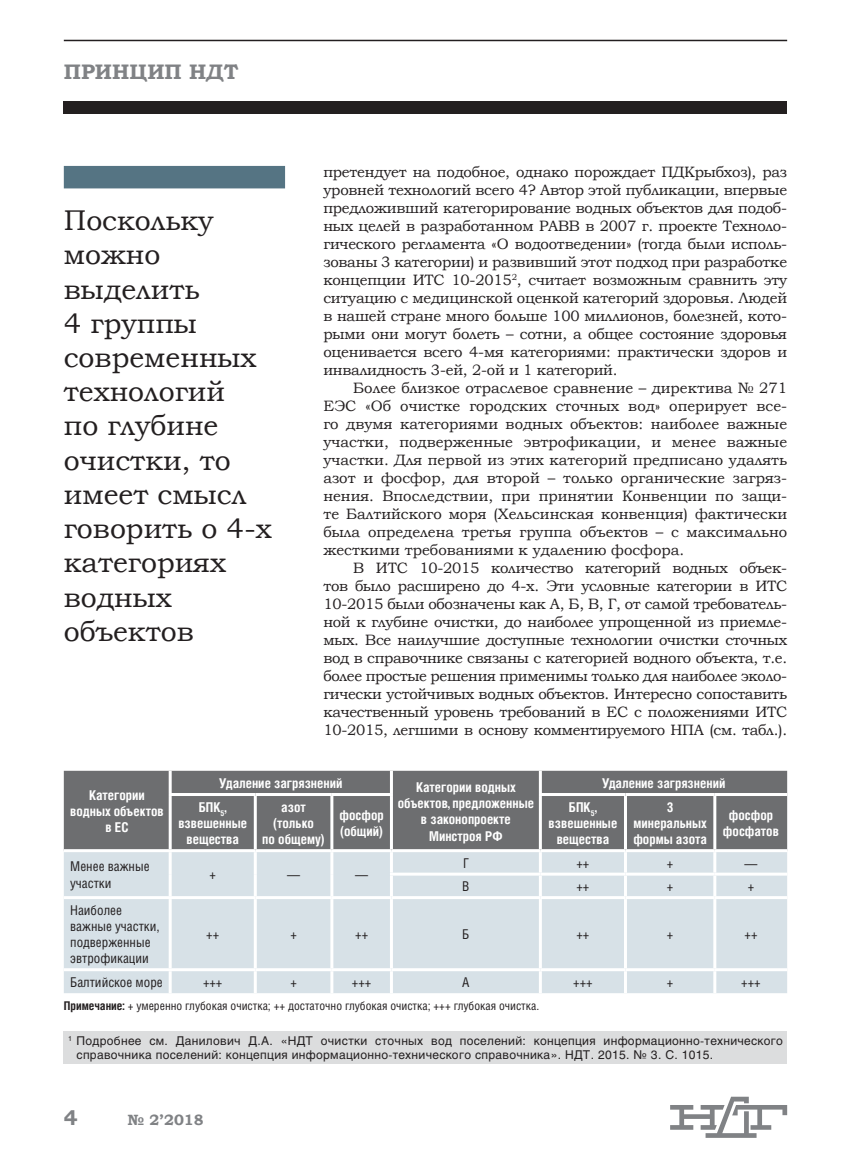
<style>
.page{position:relative;width:851px;height:1170px;background:#fff}
.page>*{position:absolute;margin:0;border:0;box-sizing:border-box;transform-origin:0 0}
.t1{font:28.5px/34.2px "Bookman Old Style";color:#231f20}
.t2{font:700 21px "Bookman Old Style";color:#808285}
.t3{font:15px/18px "Bookman Old Style";letter-spacing:-.015em;color:#231f20;text-align:justify}
.t4{font:700 15px "Bookman Old Style";color:#808285}
.t5{font:700 13.5px/16.2px "Helios Cond C";color:#fff;text-align:center}
.t6{font:13.5px/16.2px "Helios Cond C";color:#231f20}
.t7{font:12px/14.4px "Helios C";letter-spacing:.025em;color:#231f20}
.t8{font:12px "Helios Cond C";color:#231f20}
.s1{font-weight:700}
</style>
<div class="page">
<hr style="left:64px;top:40px;width:723px;height:1px;background:#231f20">
<div style="left:64px;top:101px;width:723px;height:13px;background:#231f20"></div>
<svg style="left:670px;top:1096px;width:117px;height:41px"></svg>
<div style="left:64px;top:1031px;width:723px;height:32px;background:#dcddde"></div>
<div style="left:64px;top:770px;width:723px;height:79px;background:#6d6e70"></div>
<div style="left:64px;top:852px;width:723px;height:141px;background:#d7e1e7"></div>
<hr style="left:169px;top:770px;width:3px;height:23px;background:#fff">
<hr style="left:390px;top:770px;width:3px;height:23px;background:#fff">
<svg style="left:538px;top:770px;width:4px;height:23px"></svg>
<hr style="left:169px;top:793px;width:86px;height:3px;background:#fff">
<hr style="left:169px;top:796px;width:3px;height:53px;background:#fff">
<hr style="left:255px;top:793px;width:77px;height:3px;background:#fff">
<hr style="left:254px;top:796px;width:3px;height:53px;background:#fff">
<hr style="left:332px;top:793px;width:61px;height:3px;background:#fff">
<hr style="left:330px;top:796px;width:3px;height:53px;background:#fff">
<hr style="left:390px;top:796px;width:3px;height:53px;background:#fff">
<hr style="left:538px;top:793px;width:87px;height:3px;background:#fff">
<svg style="left:538px;top:796px;width:4px;height:53px"></svg>
<hr style="left:625px;top:793px;width:89px;height:3px;background:#fff">
<hr style="left:624px;top:796px;width:3px;height:53px;background:#fff">
<hr style="left:714px;top:793px;width:73px;height:3px;background:#fff">
<hr style="left:713px;top:796px;width:3px;height:53px;background:#fff">
<hr style="left:169px;top:852px;width:3px;height:22px;background:#fff">
<hr style="left:254px;top:852px;width:3px;height:22px;background:#fff">
<hr style="left:330px;top:852px;width:3px;height:22px;background:#fff">
<hr style="left:169px;top:874px;width:3px;height:22px;background:#fff">
<hr style="left:254px;top:874px;width:3px;height:22px;background:#fff">
<hr style="left:330px;top:874px;width:3px;height:22px;background:#fff">
<hr style="left:390px;top:852px;width:3px;height:20px;background:#fff">
<svg style="left:538px;top:852px;width:4px;height:20px"></svg>
<hr style="left:624px;top:852px;width:3px;height:20px;background:#fff">
<hr style="left:713px;top:852px;width:3px;height:20px;background:#fff">
<hr style="left:390px;top:872px;width:150px;height:3px;background:#fff">
<hr style="left:390px;top:875px;width:3px;height:21px;background:#fff">
<hr style="left:540px;top:872px;width:85px;height:3px;background:#fff">
<svg style="left:538px;top:875px;width:4px;height:21px"></svg>
<hr style="left:625px;top:872px;width:89px;height:3px;background:#fff">
<hr style="left:624px;top:875px;width:3px;height:21px;background:#fff">
<hr style="left:714px;top:872px;width:73px;height:3px;background:#fff">
<hr style="left:713px;top:875px;width:3px;height:21px;background:#fff">
<hr style="left:64px;top:896px;width:191px;height:3px;background:#fff">
<hr style="left:169px;top:899px;width:3px;height:69px;background:#fff">
<hr style="left:255px;top:896px;width:77px;height:3px;background:#fff">
<hr style="left:254px;top:899px;width:3px;height:69px;background:#fff">
<hr style="left:332px;top:896px;width:59px;height:3px;background:#fff">
<hr style="left:330px;top:899px;width:3px;height:69px;background:#fff">
<hr style="left:391px;top:896px;width:149px;height:3px;background:#fff">
<hr style="left:390px;top:899px;width:3px;height:69px;background:#fff">
<hr style="left:540px;top:896px;width:85px;height:3px;background:#fff">
<svg style="left:538px;top:899px;width:4px;height:69px"></svg>
<hr style="left:625px;top:896px;width:89px;height:3px;background:#fff">
<hr style="left:624px;top:899px;width:3px;height:69px;background:#fff">
<hr style="left:714px;top:896px;width:73px;height:3px;background:#fff">
<hr style="left:713px;top:899px;width:3px;height:69px;background:#fff">
<hr style="left:64px;top:968px;width:191px;height:3px;background:#fff">
<hr style="left:169px;top:971px;width:3px;height:22px;background:#fff">
<hr style="left:255px;top:968px;width:77px;height:3px;background:#fff">
<hr style="left:254px;top:971px;width:3px;height:22px;background:#fff">
<hr style="left:332px;top:968px;width:59px;height:3px;background:#fff">
<hr style="left:330px;top:971px;width:3px;height:22px;background:#fff">
<hr style="left:391px;top:968px;width:149px;height:3px;background:#fff">
<hr style="left:390px;top:971px;width:3px;height:22px;background:#fff">
<hr style="left:540px;top:968px;width:85px;height:3px;background:#fff">
<svg style="left:538px;top:971px;width:4px;height:22px"></svg>
<hr style="left:625px;top:968px;width:89px;height:3px;background:#fff">
<hr style="left:624px;top:971px;width:3px;height:22px;background:#fff">
<hr style="left:714px;top:968px;width:73px;height:3px;background:#fff">
<hr style="left:713px;top:971px;width:3px;height:22px;background:#fff">
<div style="left:64px;top:166px;width:221px;height:22px;background:#557483"></div>
<h2 class="t2" style="left:64px;top:59px;width:176px">ПРИНЦИП НДТ</h2>
<h1 class="t1" style="left:64px;top:203px;width:209px">Поскольку можно выделить<br>4 группы современных технологий<br>по глубине очистки, то имеет смысл говорить о 4-х категориях водных объектов</h1>
<p class="t3" style="left:323px;top:162px;width:465px">претендует на подобное, однако порождает ПДКрыбхоз), раз уровней технологий всего 4? Автор этой публикации, впервые предложивший категорирование водных объектов для подоб&shy;ных целей в разработанном РАВВ в 2007 г. проекте Техноло&shy;гического регламента «О водоотведении» (тогда были исполь&shy;зованы 3 категории) и развивший этот подход при разработке концепции ИТС 10-2015<sup>2</sup>, считает возможным сравнить эту ситуацию с медицинской оценкой категорий здоровья. Людей в нашей стране много больше 100 миллионов, болезней, кото&shy;рыми они могут болеть – сотни, а общее состояние здоровья оценивается всего 4-мя категориями: практически здоров и инвалидность 3-ей, 2-ой и 1 категорий.</p>
<p class="t3" style="left:323px;top:378px;width:465px;text-indent:30px">Более близкое отраслевое сравнение – директива № 271<br>ЕЭС «Об очистке городских сточных вод» оперирует все&shy;го двумя категориями водных объектов: наиболее важные участки, подверженные эвтрофикации, и менее важные участки. Для первой из этих категорий предписано удалять азот и фосфор, для второй – только органические загряз&shy;нения. Впоследствии, при принятии Конвенции по защи&shy;те Балтийского моря (Хельсинская конвенция) фактически была определена третья группа объектов – с максимально жесткими требованиями к удалению фосфора.</p>
<p class="t3" style="left:323px;top:558px;width:465px;text-indent:30px">В ИТС 10-2015 количество категорий водных объек&shy;тов было расширено до 4-х. Эти условные категории в ИТС 10-2015 были обозначены как А, Б, В, Г, от самой требователь&shy;ной к глубине очистки, до наиболее упрощенной из приемле&shy;мых. Все наилучшие доступные технологии очистки сточных вод в справочнике связаны с категорией водного объекта, т.е. более простые решения применимы только для наиболее эколо&shy;гически устойчивых водных объектов. Интересно сопоставить качественный уровень требований в ЕС с положениями ИТС 10-2015, легшими в основу комментируемого НПА (см. табл.).</p>
<p class="t5" style="left:70px;top:788px;width:95px">Категории водных объектов в ЕС</p>
<p class="t5" style="left:219px;top:776px;width:125px">Удаление загрязнений</p>
<p class="t5" style="left:398px;top:780px;width:138px">Категории водных объектов, предложенные в законопроекте<br>Минстроя РФ</p>
<p class="t5" style="left:602px;top:776px;width:125px">Удаление загрязнений</p>
<p class="t5" style="left:178px;top:800px;width:70px">БПК<sub>5</sub>, взвешенные вещества</p>
<p class="t5" style="left:262px;top:800px;width:64px">азот (только<br>по общему)</p>
<p class="t5" style="left:339px;top:808px;width:46px;text-align:left">фосфор (общий)</p>
<p class="t5" style="left:548px;top:800px;width:70px">БПК<sub>5</sub>, взвешенные вещества</p>
<p class="t5" style="left:633px;top:800px;width:75px">3 минеральных формы азота</p>
<p class="t5" style="left:722px;top:808px;width:57px">фосфор фосфатов</p>
<p class="t6" style="left:70px;top:859px;width:81px">Менее важные участки</p>
<p class="t6" style="left:209px;top:867px;width:8px">+</p>
<p class="t6" style="left:287px;top:867px;width:14px">—</p>
<p class="t6" style="left:355px;top:867px;width:14px">—</p>
<p class="t6" style="left:463px;top:856px;width:7px">Г</p>
<p class="t6" style="left:576px;top:856px;width:14px">++</p>
<p class="t6" style="left:666px;top:856px;width:8px">+</p>
<p class="t6" style="left:744px;top:856px;width:14px">—</p>
<p class="t6" style="left:462px;top:879px;width:9px">В</p>
<p class="t6" style="left:576px;top:879px;width:14px">++</p>
<p class="t6" style="left:666px;top:879px;width:8px">+</p>
<p class="t6" style="left:747px;top:879px;width:8px">+</p>
<p class="t6" style="left:70px;top:903px;width:91px">Наиболее важные участки, подверженные эвтрофикации</p>
<p class="t6" style="left:206px;top:927px;width:14px">++</p>
<p class="t6" style="left:290px;top:927px;width:8px">+</p>
<p class="t6" style="left:355px;top:927px;width:14px">++</p>
<p class="t6" style="left:462px;top:927px;width:9px">Б</p>
<p class="t6" style="left:576px;top:927px;width:14px">++</p>
<p class="t6" style="left:666px;top:927px;width:8px">+</p>
<p class="t6" style="left:744px;top:927px;width:14px">++</p>
<p class="t6" style="left:70px;top:975px;width:94px">Балтийское море</p>
<p class="t6" style="left:203px;top:975px;width:21px">+++</p>
<p class="t6" style="left:290px;top:975px;width:8px">+</p>
<p class="t6" style="left:352px;top:975px;width:21px">+++</p>
<p class="t6" style="left:462px;top:975px;width:9px">А</p>
<p class="t6" style="left:573px;top:975px;width:21px">+++</p>
<p class="t6" style="left:666px;top:975px;width:8px">+</p>
<p class="t6" style="left:741px;top:975px;width:21px">+++</p>
<p class="t8" style="left:64px;top:1001px;width:477px"><span class="s1">Примечание:</span> + умеренно глубокая очистка; ++ достаточно глубокая очистка; +++ глубокая очистка.</p>
<p class="t7" style="left:77px;top:1034px;width:707px;text-indent:-9px"><sup>1</sup> Подробнее см. Данилович Д.А. «НДТ очистки сточных вод поселений: концепция информационно-технического справочника поселений: концепция информационно-технического справочника». НДТ. 2015. № 3. С. 10 15.</p>
<h2 class="t2" style="left:64px;top:1105px;width:15px">4</h2>
<p class="t4" style="left:128px;top:1110px;width:78px">№ 2’2018</p>
</div>
